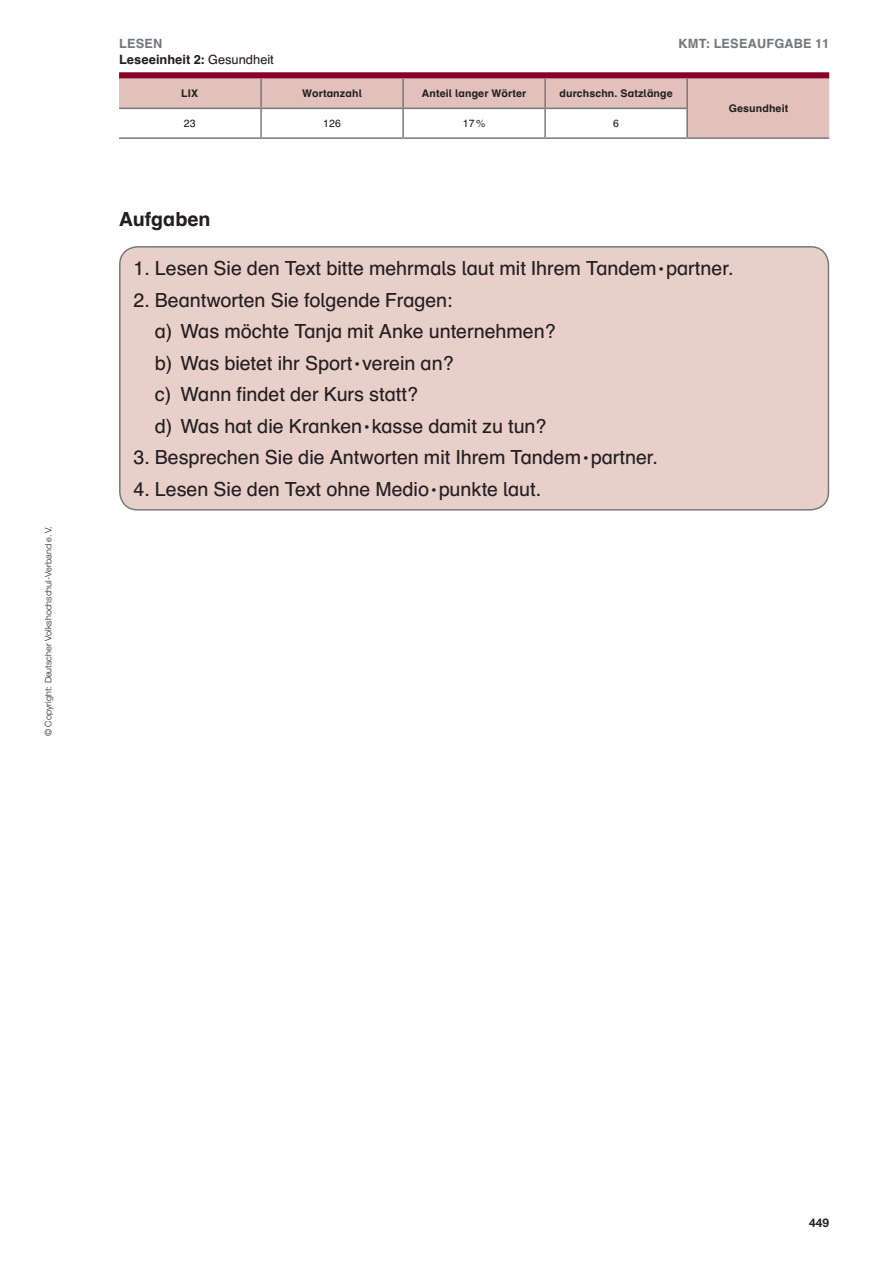
<style>
.page{position:relative;width:893px;height:1263px;background:#fff}
.page>*{position:absolute;margin:0;border:0;box-sizing:border-box;transform-origin:0 0}
.t1{font:19.5px/31.5px "Schulbuch Nord Pro";color:#231f20}
.t2{font:700 19.5px "Schulbuch Nord Pro";color:#231f20}
.t3{font:700 12.75px "Schulbuch Nord Pro";color:#231f20}
.t4{font:700 12.75px "Schulbuch Nord Pro";letter-spacing:.01em;color:#76787b}
.t5{font:700 12px "Helvetica Neue LT Pro";color:#231f20}
.t6{font:700 10.5px "Schulbuch Nord Pro";letter-spacing:.01em;color:#231f20}
.t7{font:10.5px "Schulbuch Nord Pro";letter-spacing:.01em;color:#231f20}
.t8{font:300 9px "Helvetica Neue LT Pro";letter-spacing:.005em;color:#231f20}
.s1{font-weight:400}
.s2{font-size:16.5px}
</style>
<div class="page">
<div style="left:119px;top:72px;width:710px;height:7px;background:#880425"></div>
<svg style="left:119px;top:79px;width:710px;height:58px"></svg>
<hr style="left:260px;top:79px;width:2px;height:29px;background:#76787b">
<hr style="left:402px;top:79px;width:2px;height:29px;background:#76787b">
<hr style="left:544px;top:79px;width:2px;height:29px;background:#76787b">
<hr style="left:686px;top:79px;width:2px;height:29px;background:#76787b">
<hr style="left:119px;top:108px;width:142px;height:1px;background:#76787b">
<hr style="left:261px;top:108px;width:142px;height:1px;background:#76787b">
<hr style="left:260px;top:109px;width:2px;height:28px;background:#76787b">
<hr style="left:403px;top:108px;width:142px;height:1px;background:#76787b">
<hr style="left:402px;top:109px;width:2px;height:28px;background:#76787b">
<hr style="left:545px;top:108px;width:143px;height:1px;background:#76787b">
<hr style="left:544px;top:109px;width:2px;height:28px;background:#76787b">
<hr style="left:686px;top:109px;width:2px;height:28px;background:#76787b">
<hr style="left:119px;top:137px;width:142px;height:2px;background:#76787b">
<hr style="left:261px;top:137px;width:142px;height:2px;background:#76787b">
<hr style="left:403px;top:137px;width:142px;height:2px;background:#76787b">
<hr style="left:545px;top:137px;width:142px;height:2px;background:#76787b">
<hr style="left:687px;top:137px;width:142px;height:2px;background:#76787b">
<div style="left:120px;top:247px;width:708px;height:263px;background:#e9cfc9;border-radius:18px"></div>
<p class="t8" style="left:43px;top:736px;width:211px;rotate:-90deg">© Copyright: Deutscher Volkshochschul-Verband e.V.</p>
<p class="t4" style="left:119px;top:34px;width:45px">LESEN</p>
<p class="t4" style="left:679px;top:34px;width:152px">KMT: LESEAUFGABE 11</p>
<p class="t3" style="left:119px;top:50px;width:156px">Leseeinheit 2: <span class="s1">Gesundheit</span></p>
<p class="t6" style="left:181px;top:86px;width:18px">LIX</p>
<p class="t6" style="left:302px;top:86px;width:61px">Wortanzahl</p>
<p class="t6" style="left:422px;top:86px;width:106px">Anteil langer Wörter</p>
<p class="t6" style="left:559px;top:86px;width:115px">durchschn. Satzlänge</p>
<p class="t6" style="left:729px;top:101px;width:61px">Gesundheit</p>
<p class="t7" style="left:184px;top:116px;width:13px">23</p>
<p class="t7" style="left:323px;top:116px;width:19px">126</p>
<p class="t7" style="left:463px;top:116px;width:24px">17%</p>
<p class="t7" style="left:613px;top:116px;width:7px">6</p>
<p class="t2" style="left:119px;top:205px;width:93px">Aufgaben</p>
<p class="t1" style="left:134px;top:252px;width:601px">1. Lesen Sie den Text bitte mehrmals laut mit Ihrem Tandem<span class="s2">∙</span>partner.</p>
<p class="t1" style="left:155px;top:284px;width:403px;text-indent:-21px">2. Beantworten Sie folgende Fragen:<br>a) Was möchte Tanja mit Anke unternehmen? b) Was bietet ihr Sport<span class="s2">∙</span>verein an?<br>c) Wann findet der Kurs statt?<br>d) Was hat die Kranken<span class="s2">∙</span>kasse damit zu tun?</p>
<p class="t1" style="left:134px;top:441px;width:526px">3. Besprechen Sie die Antworten mit Ihrem Tandem<span class="s2">∙</span>partner.</p>
<p class="t1" style="left:134px;top:473px;width:409px">4. Lesen Sie den Text ohne Medio<span class="s2">∙</span>punkte laut.</p>
<p class="t5" style="left:809px;top:1215px;width:22px">449</p>
</div>
